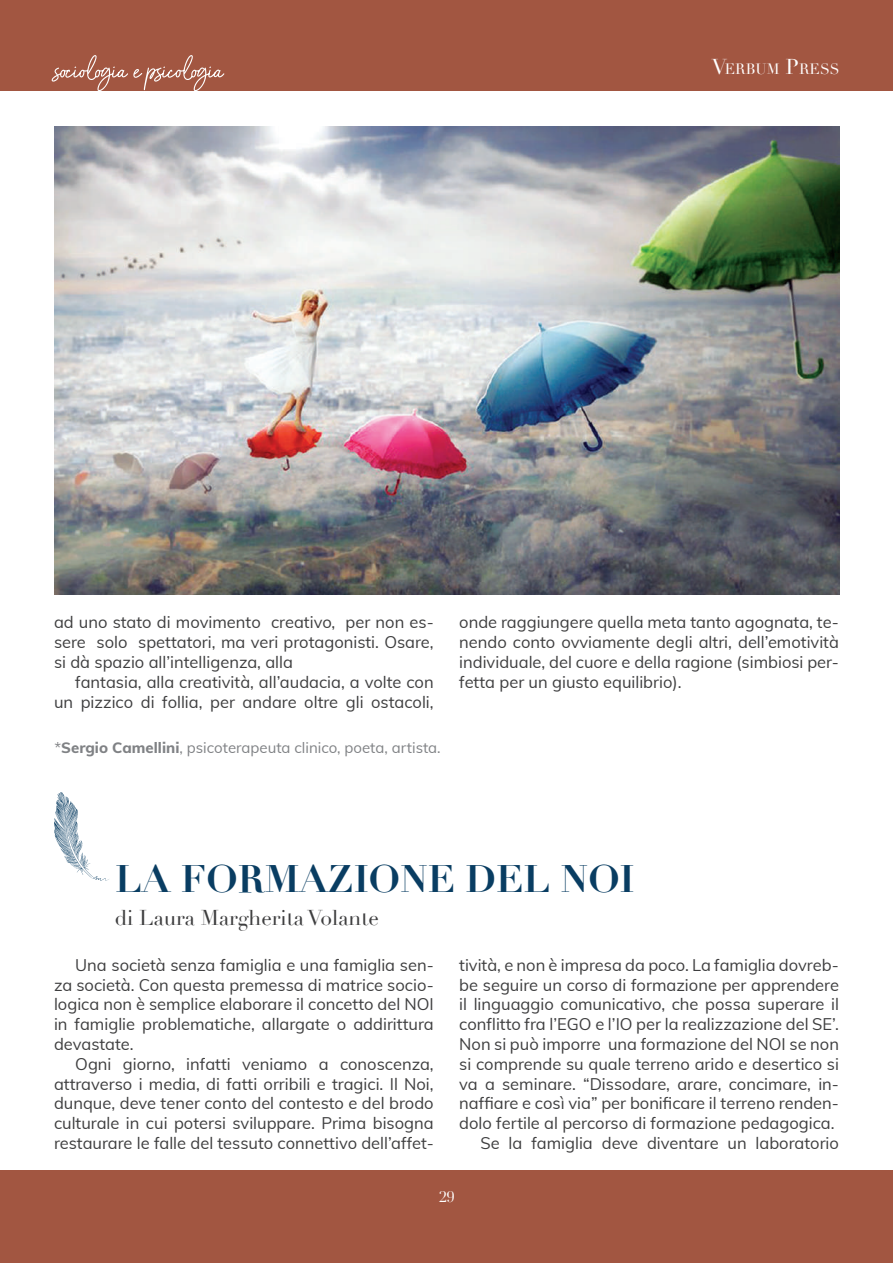
<style>
.page{position:relative;width:893px;height:1263px;background:#fff}
.page>*{position:absolute;margin:0;border:0;box-sizing:border-box;transform-origin:0 0}
.t1{font:700 37.5px "Didot";color:#093d62}
.t2{font:21px "Didot";color:#3e3e3f}
.t3{font:16.5px/19.8px "Muli";color:#3e3e3f;text-align:justify}
.t4{font:15px "Muli";color:#808285}
.t5{font:15px "Didot";color:#fff}
.t6{font:14.7px "Didot";color:#fff}
.s1{font-size:21px}
.s2{font-weight:800}
</style>
<div class="page">
<div style="left:0;top:1170px;width:893px;height:93px;background:#a25641"></div>
<div style="left:0;top:0;width:893px;height:90px;background:#a25641"></div>
<img style="left:54px;top:126px;width:785px;height:468px">
<svg style="left:54px;top:792px;width:55px;height:89px"></svg>
<svg style="left:51px;top:55px;width:173px;height:36px"></svg>
<p class="t6" style="left:712px;top:60px;width:129px"><span class="s1">V</span>ERBUM <span class="s1">P</span>RESS</p>
<p class="t3" style="left:54px;top:612px;width:381px">ad uno stato di movimento creativo, per non es&shy;sere solo spettatori, ma veri protagonisti. Osare, si dà spazio all’intelligenza, alla</p>
<p class="t3" style="left:54px;top:671px;width:381px;text-align:right">fantasia, alla creatività, all’audacia, a volte con un pizzico di follia, per andare oltre gli ostacoli,</p>
<p class="t4" style="left:54px;top:736px;width:388px">*<span class="s2">Sergio Camellini</span>, psicoterapeuta clinico, poeta, artista.</p>
<p class="t3" style="left:459px;top:612px;width:381px">onde raggiungere quella meta tanto agognata, te&shy;nendo conto ovviamente degli altri, dell’emotività individuale, del cuore e della ragione (simbiosi per&shy;fetta per un giusto equilibrio).</p>
<h1 class="t1" style="left:115px;top:856px;width:522px">LA FORMAZIONE DEL NOI</h1>
<p class="t2" style="left:115px;top:905px;width:266px">di Laura Margherita Volante</p>
<p class="t3" style="left:54px;top:954px;width:381px;text-indent:21px">Una società senza famiglia e una famiglia sen&shy;za società. Con questa premessa di matrice socio&shy;logica non è semplice elaborare il concetto del NOI in famiglie problematiche, allargate o addirittura devastate.</p>
<p class="t3" style="left:54px;top:1053px;width:381px;text-indent:21px">Ogni giorno, infatti veniamo a conoscenza, attraverso i media, di fatti orribili e tragici. Il Noi, dunque, deve tener conto del contesto e del brodo culturale in cui potersi sviluppare. Prima bisogna restaurare le falle del tessuto connettivo dell’affet-</p>
<p class="t3" style="left:459px;top:954px;width:381px;text-align:right">tività, e non è impresa da poco. La famiglia dovreb&shy;be seguire un corso di formazione per apprendere il linguaggio comunicativo, che possa superare il conflitto fra l’EGO e l’IO per la realizzazione del SE’.<br>Non si può imporre una formazione del NOI se non si comprende su quale terreno arido e desertico si va a seminare. “Dissodare, arare, concimare, in&shy;naffiare e così via” per bonificare il terreno renden&shy;dolo fertile al percorso di formazione pedagogica.<br>Se la famiglia deve diventare un laboratorio</p>
<p class="t5" style="left:439px;top:1188px;width:17px">29</p>
</div>
